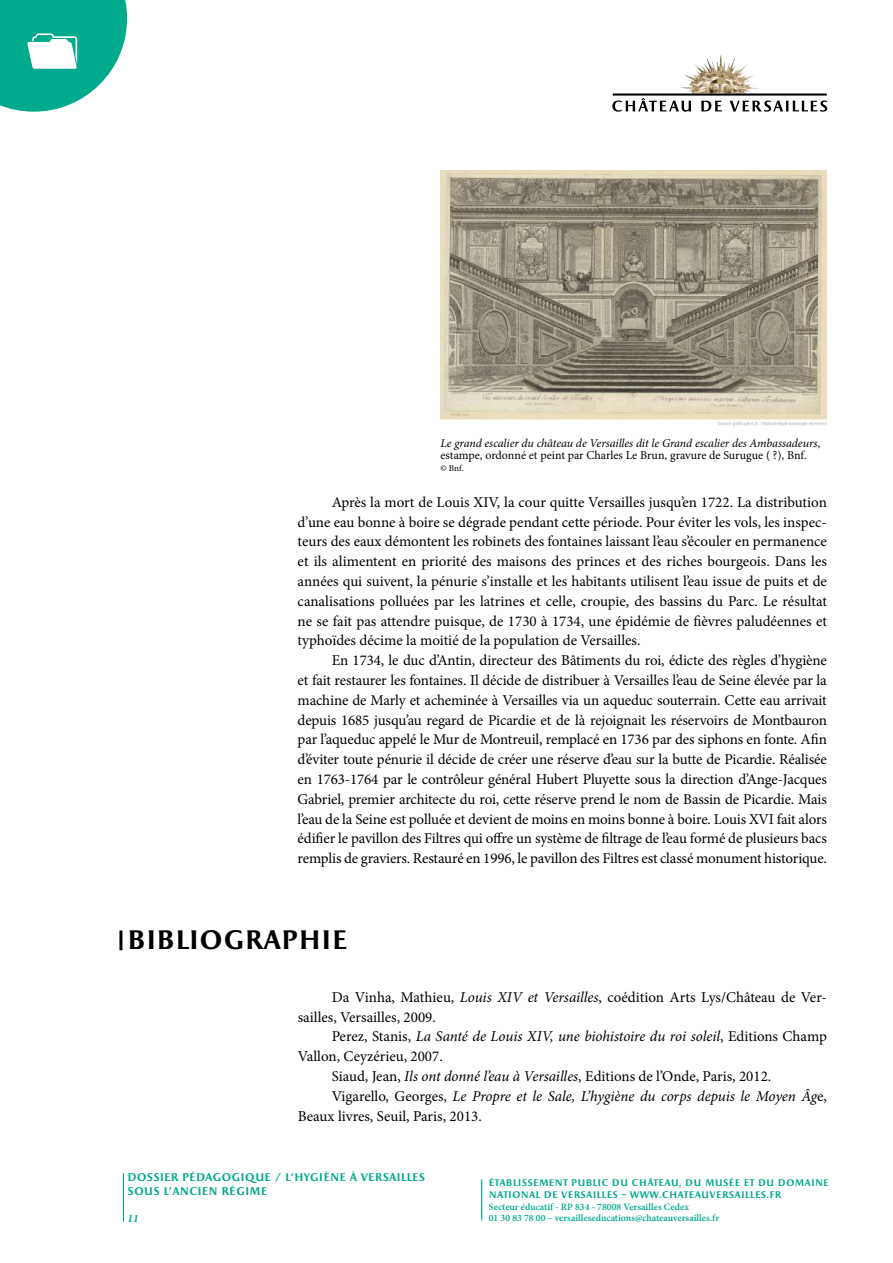
<style>
.page{position:relative;width:893px;height:1263px;background:#fff}
.page>*{position:absolute;margin:0;border:0;box-sizing:border-box;transform-origin:0 0}
.t1{font:700 27px "Apollon";color:#000}
.t2{font:15px/19.8px "Minion Pro";letter-spacing:-.005em;color:#000;text-align:justify}
.t3{font:italic 15px "Minion Pro";letter-spacing:-.005em;color:#000}
.t4{font:italic 12px/12px "Minion Pro";letter-spacing:-.005em;color:#000}
.t5{font:700 11.25px/13.5px "Apollon";color:#00aa8d}
.t6{font:italic 700 11.25px "Minion Pro";color:#00aa8d}
.t7{font:600 9.75px/11.7px "Minion Pro";color:#00aa8d}
.t8{font:700 9.6px/11.7px "Apollon";letter-spacing:.015em;color:#00aa8d}
.t9{font:9px "Minion Pro";color:#000}
.s1{font-style:normal}
.s2{font-style:italic}
</style>
<div class="page">
<img style="left:681px;top:55px;width:78px;height:38px">
<svg style="left:612px;top:93px;width:215px;height:19px"></svg>
<svg style="left:0;top:0;width:127px;height:112px"></svg>
<hr style="left:481px;top:1179px;width:1px;height:41px;background:#00aa8d">
<hr style="left:123px;top:1173px;width:1px;height:48px;background:#00aa8d">
<hr style="left:119px;top:930px;width:3px;height:20px;background:#000">
<img style="left:441px;top:170px;width:386px;height:256px">
<p class="t4" style="left:441px;top:437px;width:381px">Le grand escalier du château de Versailles dit le Grand escalier des Ambassadeurs<span class="s1">, estampe, ordonné et peint par Charles Le Brun, gravure de Surugue ( ?), Bnf.</span></p>
<p class="t9" style="left:441px;top:462px;width:25px">© Bnf.</p>
<p class="t2" style="left:298px;top:492px;width:531px;text-indent:34px">Après la mort de Louis XIV, la cour quitte Versailles jusqu’en 1722. La distribution d’une eau bonne à boire se dégrade pendant cette période. Pour éviter les vols, les inspec&shy;teurs des eaux démontent les robinets des fontaines laissant l’eau s’écouler en permanence et ils alimentent en priorité des maisons des princes et des riches bourgeois. Dans les années qui suivent, la pénurie s’installe et les habitants utilisent l’eau issue de puits et de canalisations polluées par les latrines et celle, croupie, des bassins du Parc. Le résultat ne se fait pas attendre puisque, de 1730 à 1734, une épidémie de fièvres paludéennes et typhoïdes décime la moitié de la population de Versailles.</p>
<p class="t2" style="left:298px;top:650px;width:531px;text-indent:34px">En 1734, le duc d’Antin, directeur des Bâtiments du roi, édicte des règles d’hygiène et fait restaurer les fontaines. Il décide de distribuer à Versailles l’eau de Seine élevée par la machine de Marly et acheminée à Versailles via un aqueduc souterrain. Cette eau arrivait depuis 1685 jusqu’au regard de Picardie et de là rejoignait les réservoirs de Montbauron par l’aqueduc appelé le Mur de Montreuil, remplacé en 1736 par des siphons en fonte. Afin d’éviter toute pénurie il décide de créer une réserve d’eau sur la butte de Picardie. Réalisée en 1763-1764 par le contrôleur général Hubert Pluyette sous la direction d’Ange-Jacques Gabriel, premier architecte du roi, cette réserve prend le nom de Bassin de Picardie. Mais l’eau de la Seine est polluée et devient de moins en moins bonne à boire. Louis XVI fait alors édifier le pavillon des Filtres qui offre un système de filtrage de l’eau formé de plusieurs bacs remplis de graviers. Restauré en 1996, le pavillon des Filtres est classé monument historique.</p>
<h1 class="t1" style="left:128px;top:924px;width:222px">BIBLIOGRAPHIE</h1>
<p class="t2" style="left:298px;top:987px;width:531px;text-indent:34px">Da Vinha, Mathieu, <span class="s2">Louis XIV et Versailles</span>, coédition Arts Lys/Château de Ver&shy;sailles, Versailles, 2009.</p>
<p class="t3" style="left:332px;top:1026px;width:497px"><span class="s1">Perez, Stanis,</span> La Santé de Louis XIV, une biohistoire du roi soleil<span class="s1">, Editions Champ</span></p>
<p class="t2" style="left:298px;top:1046px;width:147px">Vallon, Ceyzérieu, 2007.</p>
<p class="t2" style="left:332px;top:1066px;width:441px">Siaud, Jean, <span class="s2">Ils ont donné l’eau à Versailles</span>, Editions de l’Onde, Paris, 2012.</p>
<p class="t3" style="left:332px;top:1086px;width:497px"><span class="s1">Vigarello, Georges,</span> Le Propre et le Sale, L’hygiène du corps depuis le Moyen Âg<span class="s1">e,</span></p>
<p class="t2" style="left:298px;top:1106px;width:186px">Beaux livres, Seuil, Paris, 2013.</p>
<p class="t5" style="left:128px;top:1171px;width:299px">DOSSIER PÉDAGOGIQUE / L’HYGIÈNE À VERSAILLES<br>SOUS L’ANCIEN RÉGIME</p>
<p class="t6" style="left:128px;top:1210px;width:13px">11</p>
<p class="t8" style="left:489px;top:1178px;width:342px">ÉTABLISSEMENT PUBLIC DU CHÂTEAU, DU MUSÉE ET DU DOMAINE<br>NATIONAL DE VERSAILLES – WWW.CHATEAUVERSAILLES.FR</p>
<p class="t7" style="left:489px;top:1200px;width:232px">Secteur éducatif - RP 834 - 78008 Versailles Cedex<br>01 30 83 78 00 – versailleseducations@chateauversailles.fr</p>
</div>
